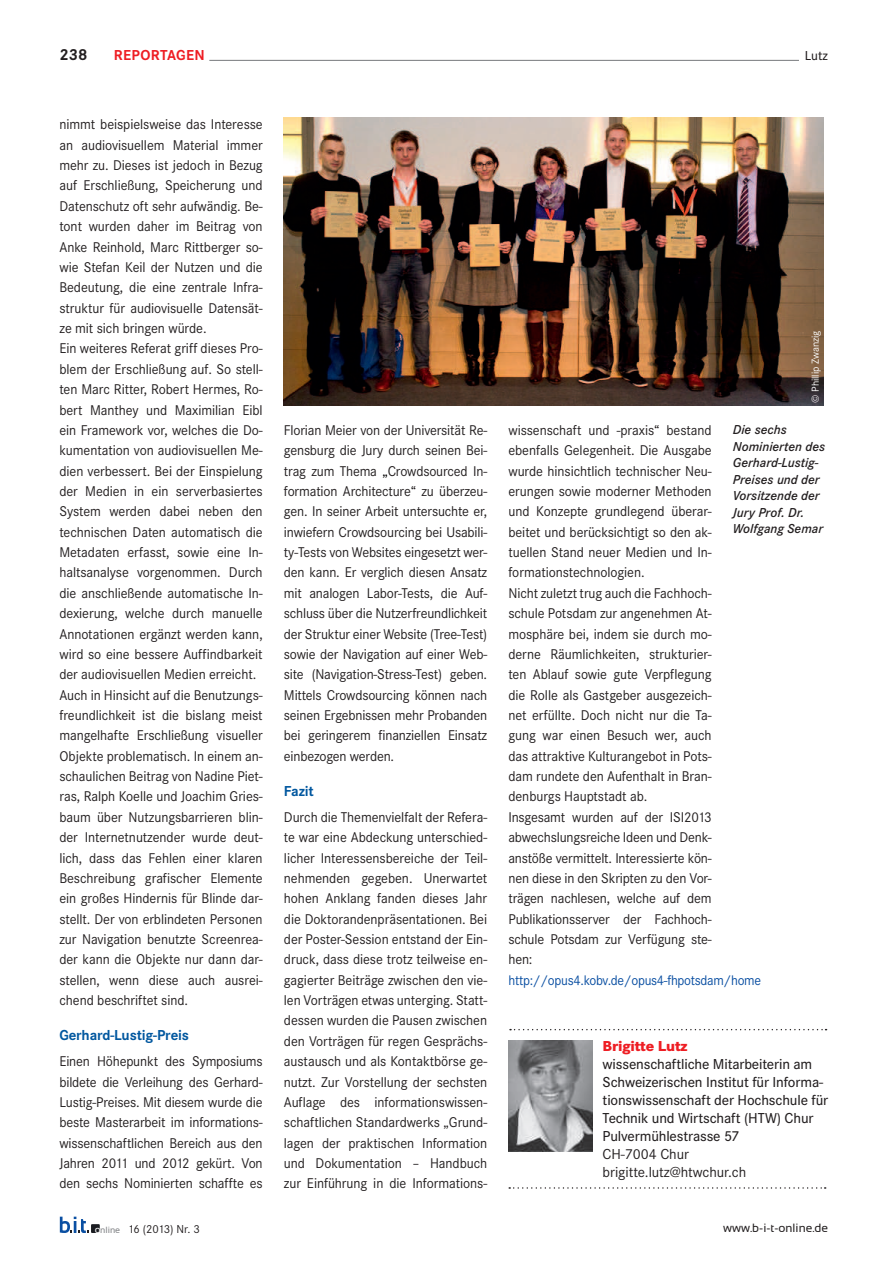
<style>
.page{position:relative;width:893px;height:1263px;background:#fff}
.page>*{position:absolute;margin:0;border:0;box-sizing:border-box;transform-origin:0 0}
.t1{font:700 16.5px "Corporate S";color:#231f20}
.t2{font:500 15px/18px "Corporate S";letter-spacing:-.01em;color:#231f20}
.t3{font:15px/18px "Corporate S";letter-spacing:-.005em;color:#231f20}
.t4{font:700 15px "Corporate S";letter-spacing:-.01em;color:#01579f}
.t5{font:800 15px "Corporate S";letter-spacing:-.01em;color:#ee1d23}
.t6{font:700 15px "Corporate S";letter-spacing:.025em;color:#ee1d23}
.t7{font:14.7px/20.4px "Corporate S";letter-spacing:-.005em;color:#231f20;text-align:justify;scale:.96 1}
.t8{font:14.4px "Corporate S";letter-spacing:-.02em;color:#0a4fa2;scale:.95 1}
.t9{font:italic 600 13.5px/16.5px "Corporate S";color:#231f20}
.t10{font:500 13.5px "Corporate S";color:#231f20}
.t11{font:12px "Sansation Regular 40";color:#231f20}
.t12{font:12px "Corporate S";letter-spacing:-.055em;color:#231f20}
.t13{font:10.5px "Corporate S";letter-spacing:-.005em;color:#fff}
.s1{color:#000002}
.s2{font-family:"Sansation Regular 41";font-size:10.05px;color:#fff}
.s3{font-family:"Sansation Regular 41";font-size:9px;color:#808285}
</style>
<div class="page">
<hr style="left:209px;top:60px;width:590px;height:1px;background:#808285">
<svg style="left:60px;top:1217px;width:40px;height:16px"></svg>
<img style="left:284px;top:118px;width:539px;height:287px">
<img style="left:508px;top:1040px;width:84px;height:112px">
<svg style="left:510px;top:1029px;width:316px;height:1px"></svg>
<svg style="left:509px;top:1187px;width:316px;height:2px"></svg>
<p class="t1" style="left:59px;top:49px;width:30px">238</p>
<p class="t6" style="left:114px;top:50px;width:92px">REPORTAGEN</p>
<p class="t10" style="left:804px;top:51px;width:25px">Lutz</p>
<p class="t7" style="left:59px;top:116px;width:213px;text-align:left">nimmt beispielsweise das Interesse an audiovisuellem Material immer mehr zu. Dieses ist jedoch in Bezug auf Erschließung, Speicherung und Datenschutz oft sehr aufwändig. Be&shy;tont wurden daher im Beitrag von Anke Reinhold, Marc Rittberger so&shy;wie Stefan Keil der Nutzen und die Bedeutung, die eine zentrale Infra&shy;struktur für audiovisuelle Datensät&shy;ze mit sich bringen würde.<br>Ein weiteres Referat griff dieses Pro&shy;blem der Erschließung auf. So stell&shy;ten Marc Ritter, Robert Hermes, Ro&shy;bert Manthey und Maximilian Eibl ein Framework vor, welches die Do&shy;kumentation von audiovisuellen Me&shy;dien verbessert. Bei der Einspielung der Medien in ein serverbasiertes System werden dabei neben den technischen Daten automatisch die Metadaten erfasst, sowie eine In&shy;haltsanalyse vorgenommen. Durch die anschließende automatische In&shy;dexierung, welche durch manuelle Annotationen ergänzt werden kann, wird so eine bessere Auffindbarkeit der audiovisuellen Medien erreicht.<br>Auch in Hinsicht auf die Benutzungs&shy;freundlichkeit ist die bislang meist mangelhafte Erschließung visueller Objekte problematisch. In einem an&shy;schaulichen Beitrag von Nadine Piet&shy;ras, Ralph Koelle und Joachim Gries&shy;baum über Nutzungsbarrieren blin&shy;der Internetnutzender wurde deut&shy;lich, dass das Fehlen einer klaren Beschreibung grafischer Elemente ein großes Hindernis für Blinde dar&shy;stellt. Der von erblindeten Personen zur Navigation benutzte Screenrea&shy;der kann die Objekte nur dann dar&shy;stellen, wenn diese auch ausrei&shy;chend beschriftet sind.</p>
<p class="t4" style="left:59px;top:1030px;width:131px">Gerhard-Lustig-Preis</p>
<p class="t7" style="left:59px;top:1053px;width:213px">Einen Höhepunkt des Symposiums bildete die Verleihung des Gerhard-Lustig-Preises. Mit diesem wurde die beste Masterarbeit im informations&shy;wissenschaftlichen Bereich aus den Jahren 2011 und 2012 gekürt. Von den sechs Nominierten schaffte es</p>
<p class="t7" style="left:284px;top:421px;width:213px">Florian Meier von der Universität Re&shy;gensburg die Jury durch seinen Bei&shy;trag zum Thema <span class="s1">„</span>Crowdsourced In&shy;formation Architecture“ zu überzeu&shy;gen. In seiner Arbeit untersuchte er, inwiefern Crowdsourcing bei Usabili&shy;ty-Tests von Websites eingesetzt wer&shy;den kann. Er verglich diesen Ansatz mit analogen Labor-Tests, die Auf&shy;schluss über die Nutzerfreundlichkeit der Struktur einer Website (Tree-Test) sowie der Navigation auf einer Web&shy;site (Navigation-Stress-Test) geben.<br>Mittels Crowdsourcing können nach seinen Ergebnissen mehr Probanden bei geringerem finanziellen Einsatz einbezogen werden.</p>
<p class="t4" style="left:284px;top:786px;width:31px">Fazit</p>
<p class="t7" style="left:284px;top:808px;width:213px">Durch die Themenvielfalt der Refera&shy;te war eine Abdeckung unterschied&shy;licher Interessensbereiche der Teil&shy;nehmenden gegeben. Unerwartet hohen Anklang fanden dieses Jahr die Doktorandenpräsentationen. Bei der Poster-Session entstand der Ein&shy;druck, dass diese trotz teilweise en&shy;gagierter Beiträge zwischen den vie&shy;len Vorträgen etwas unterging. Statt&shy;dessen wurden die Pausen zwischen den Vorträgen für regen Gesprächs&shy;austausch und als Kontaktbörse ge&shy;nutzt. Zur Vorstellung der sechsten Auflage des informationswissen&shy;schaftlichen Standardwerks „Grund&shy;lagen der praktischen Information und Dokumentation – Handbuch zur Einführung in die Informations-</p>
<p class="t13" style="left:811px;top:403px;width:73px;rotate:-90deg">© Phillip Zwanzig</p>
<p class="t7" style="left:508px;top:421px;width:213px;text-align:left">wissenschaft und -praxis“ bestand ebenfalls Gelegenheit. Die Ausgabe wurde hinsichtlich technischer Neu&shy;erungen sowie moderner Methoden und Konzepte grundlegend überar&shy;beitet und berücksichtigt so den ak&shy;tuellen Stand neuer Medien und In&shy;formationstechnologien.<br>Nicht zuletzt trug auch die Fachhoch&shy;schule Potsdam zur angenehmen At&shy;mosphäre bei, indem sie durch mo&shy;derne Räumlichkeiten, strukturier&shy;ten Ablauf sowie gute Verpflegung die Rolle als Gastgeber ausgezeich&shy;net erfüllte. Doch nicht nur die Ta&shy;gung war einen Besuch wer, auch das attraktive Kulturangebot in Pots&shy;dam rundete den Aufenthalt in Bran&shy;denburgs Hauptstadt ab.<br>Insgesamt wurden auf der ISI2013 abwechslungsreiche Ideen und Denk&shy;anstöße vermittelt. Interessierte kön&shy;nen diese in den Skripten zu den Vor&shy;trägen nachlesen, welche auf dem Publikationsserver der Fachhoch&shy;schule Potsdam zur Verfügung ste&shy;hen:</p>
<p class="t9" style="left:733px;top:423px;width:94px">Die sechs<br>Nominierten des<br>Gerhard-Lustig-<br>Preises und der<br>Vorsitzende der<br>Jury Prof. Dr.<br>Wolfgang Semar</p>
<p class="t8" style="left:508px;top:975px;width:267px">http://opus4.kobv.de/opus4-fhpotsdam/home</p>
<p class="t5" style="left:602px;top:1041px;width:86px">Brigitte Lutz</p>
<p class="t2" style="left:602px;top:1056px;width:227px">wissenschaftliche Mitarbeiterin am Schweizerischen Institut für Informa&shy;tionswissenschaft der Hochschule für Technik und Wirtschaft (HTW) Chur Pulvermühlestrasse 57</p>
<p class="t3" style="left:602px;top:1146px;width:145px">CH-7004 Chur brigitte.lutz@htwchur.ch</p>
<p class="t12" style="left:95px;top:1225px;width:106px"><span class="s2">o</span><span class="s3">nline</span> 16 (2013) Nr. 3</p>
<p class="t11" style="left:723px;top:1221px;width:107px">www.b-i-t-online.de</p>
</div>
